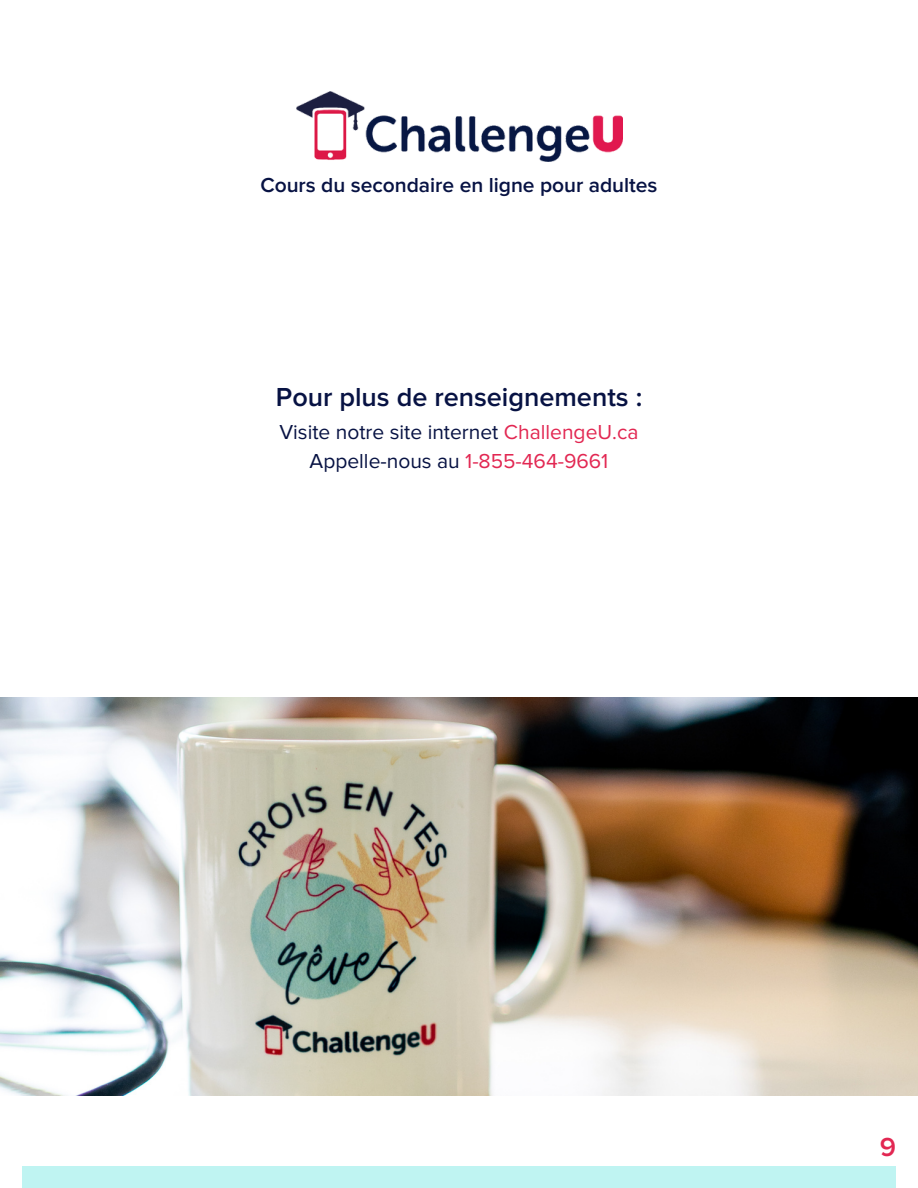
<style>
.page{position:relative;width:918px;height:1188px;background:#fff}
.page>*{position:absolute;margin:0;border:0;box-sizing:border-box;transform-origin:0 0}
.t1{font:600 27px "Proxima Nova";color:#071243}
.t2{font:600 27px "Proxima Nova";color:#e22752}
.t3{font:21px/29.2px "Proxima Nova";color:#071243;text-align:center}
.t4{font:600 21px "Proxima Nova";color:#071243}
.s1{color:#e22752}
</style>
<div class="page">
<img style="left:296px;top:92px;width:326px;height:70px">
<div style="left:22px;top:1166px;width:874px;height:22px;background:#bff4f2"></div>
<img style="left:0;top:697px;width:918px;height:399px">
<p class="t4" style="left:260px;top:175px;width:399px">Cours du secondaire en ligne pour adultes</p>
<h1 class="t1" style="left:276px;top:385px;width:368px">Pour plus de renseignements :</h1>
<h1 class="t3" style="left:279px;top:418px;width:361px">Visite notre site internet <span class="s1">ChallengeU.ca<br></span>Appelle-nous au <span class="s1">1-855-464-9661</span></h1>
<p class="t2" style="left:880px;top:1135px;width:18px">9</p>
</div>
